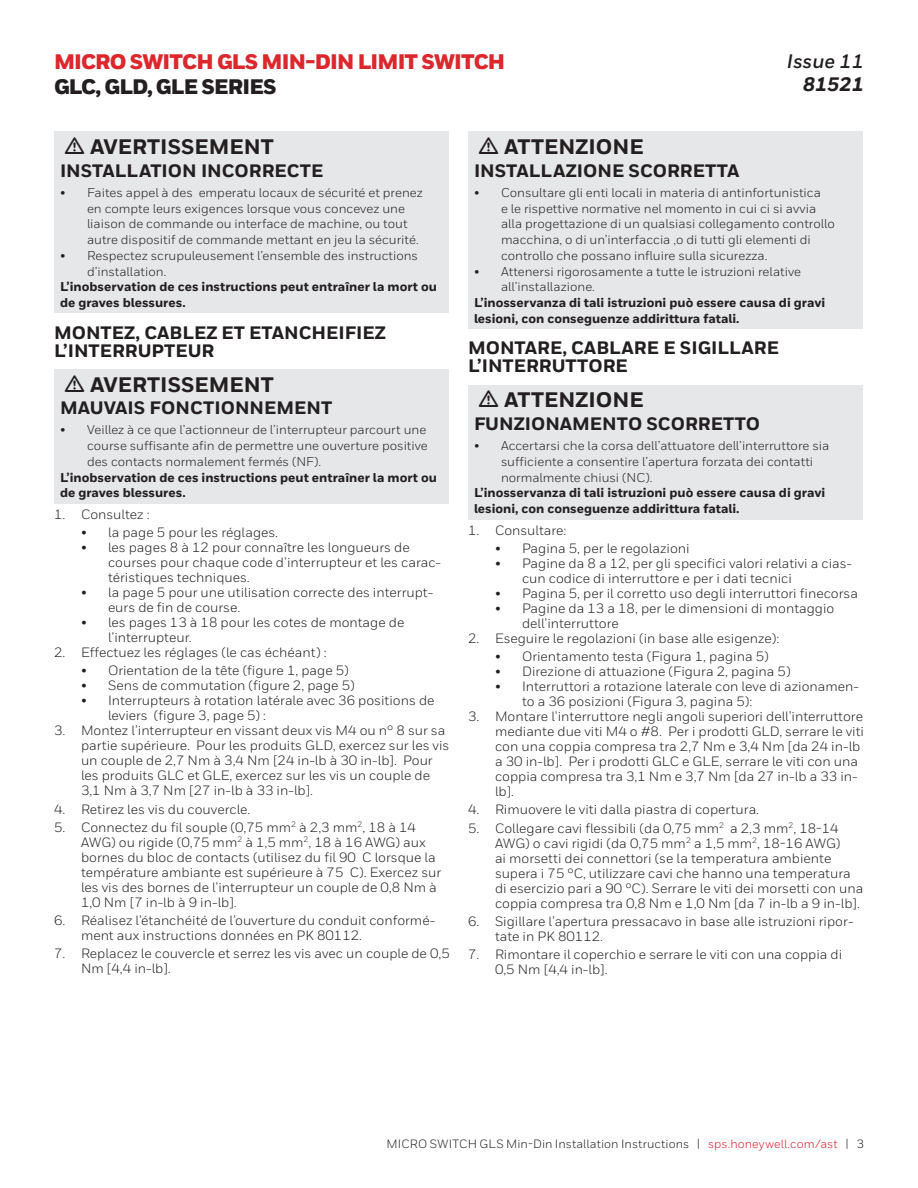
<style>
.page{position:relative;width:918px;height:1188px;background:#fff}
.page>*{position:absolute;margin:0;border:0;box-sizing:border-box;transform-origin:0 0}
.Warning_Head{font:800 21px "Honeywell Sans";color:#231f20}
.t1{font:900 21px "Honeywell Sans";letter-spacing:-.04em;color:#dc272d}
.t2{font:900 21px "Honeywell Sans";letter-spacing:-.04em;color:#231f20}
.t3{font:italic 700 19.5px "Honeywell Sans";color:#231f20}
.t4{font:italic 800 19.5px "Honeywell Sans";color:#231f20}
.Warning_Subhead{font:800 18px "Honeywell Sans";color:#231f20}
._12_12_Subhead_1_1_B{font:800 18px/18px "Honeywell Sans";color:#231f20}
._9_12_Body_Copy_Hang{font:13.5px/15px "Honeywell Sans";color:#231f20}
.Warning_Subhead-2{font:12.75px/15.8px "Honeywell Sans";color:#231f20}
.Warning_Bold_Note{font:800 12.75px/15.8px "Honeywell Sans";color:#231f20}
.t5{font:12px "Honeywell Sans";letter-spacing:.005em;color:#231f20}
.s1{color:#dc1f2e}
</style>
<div class="page">
<div style="left:54px;top:132px;width:394px;height:181px;background:#e6e7e9"></div>
<div style="left:54px;top:369px;width:394px;height:134px;background:#e6e7e9"></div>
<div style="left:468px;top:132px;width:394px;height:197px;background:#e6e7e9"></div>
<div style="left:468px;top:385px;width:394px;height:134px;background:#e6e7e9"></div>
<h1 class="t1" style="left:54px;top:48px;width:453px">MICRO SWITCH GLS MIN-DIN LIMIT SWITCH</h1>
<h1 class="t2" style="left:54px;top:74px;width:224px">GLC, GLD, GLE SERIES</h1>
<h2 class="t3" style="left:787px;top:49px;width:79px">Issue 11</h2>
<h2 class="t4" style="left:803px;top:72px;width:62px">81521</h2>
<p class="Warning_Head" style="left:90px;top:134px;width:185px">AVERTISSEMENT</p>
<p class="Warning_Subhead" style="left:60px;top:159px;width:265px">INSTALLATION INCORRECTE</p>
<p class="Warning_Subhead-2" style="left:87px;top:185px;width:337px;text-indent:-27px">• Faites appel à des emperatu locaux de sécurité et prenez en compte leurs exigences lorsque vous concevez une liaison de commande ou interface de machine, ou tout autre dispositif de commande mettant en jeu la sécurité.</p>
<p class="Warning_Subhead-2" style="left:87px;top:248px;width:333px;text-indent:-27px">• Respectez scrupuleusement l’ensemble des instructions d’installation.</p>
<p class="Warning_Bold_Note" style="left:60px;top:279px;width:379px">L’inobservation de ces instructions peut entraîner la mort ou de graves blessures.</p>
<p class="_12_12_Subhead_1_1_B" style="left:54px;top:324px;width:333px">MONTEZ, CABLEZ ET ETANCHEIFIEZ<br>L’INTERRUPTEUR</p>
<p class="Warning_Head" style="left:90px;top:371px;width:185px">AVERTISSEMENT</p>
<p class="Warning_Subhead" style="left:60px;top:397px;width:274px">MAUVAIS FONCTIONNEMENT</p>
<p class="Warning_Subhead-2" style="left:87px;top:422px;width:342px;text-indent:-27px">• Veillez à ce que l’actionneur de l’interrupteur parcourt une course suffisante afin de permettre une ouverture positive des contacts normalement fermés (NF).</p>
<p class="Warning_Bold_Note" style="left:60px;top:470px;width:379px">L’inobservation de ces instructions peut entraîner la mort ou de graves blessures.</p>
<p class="_9_12_Body_Copy_Hang" style="left:54px;top:507px;width:97px">1. Consultez :</p>
<p class="_9_12_Body_Copy_Hang" style="left:81px;top:525px;width:199px">• la page 5 pour les réglages.</p>
<p class="_9_12_Body_Copy_Hang" style="left:108px;top:540px;width:335px;text-indent:-27px">• les pages 8 à 12 pour connaître les longueurs de courses pour chaque code d’interrupteur et les carac&shy;téristiques techniques.</p>
<p class="_9_12_Body_Copy_Hang" style="left:108px;top:585px;width:327px;text-indent:-27px">• la page 5 pour une utilisation correcte des interrupt&shy;eurs de fin de course.</p>
<p class="_9_12_Body_Copy_Hang" style="left:108px;top:615px;width:298px;text-indent:-27px">• les pages 13 à 18 pour les cotes de montage de l’interrupteur.</p>
<p class="_9_12_Body_Copy_Hang" style="left:54px;top:645px;width:274px">2. Effectuez les réglages (le cas échéant) :</p>
<p class="_9_12_Body_Copy_Hang" style="left:81px;top:663px;width:269px">• Orientation de la tête (figure 1, page 5)</p>
<p class="_9_12_Body_Copy_Hang" style="left:81px;top:678px;width:275px">• Sens de commutation (figure 2, page 5)</p>
<p class="_9_12_Body_Copy_Hang" style="left:108px;top:693px;width:328px;text-indent:-27px">• Interrupteurs à rotation latérale avec 36 positions de leviers (figure 3, page 5) :</p>
<p class="_9_12_Body_Copy_Hang" style="left:81px;top:723px;width:370px;text-indent:-27px">3. Montez l’interrupteur en vissant deux vis M4 ou n° 8 sur sa partie supérieure. Pour les produits GLD, exercez sur les vis un couple de 2,7 Nm à 3,4 Nm [24 in-lb à 30 in-lb]. Pour les produits GLC et GLE, exercez sur les vis un couple de 3,1 Nm à 3,7 Nm [27 in-lb à 33 in-lb].</p>
<p class="_9_12_Body_Copy_Hang" style="left:54px;top:802px;width:198px">4. Retirez les vis du couvercle.</p>
<p class="_9_12_Body_Copy_Hang" style="left:81px;top:820px;width:362px;text-indent:-27px">5. Connectez du fil souple (0,75 mm<sup>2</sup> à 2,3 mm<sup>2</sup>, 18 à 14<br>AWG) ou rigide (0,75 mm<sup>2</sup> à 1,5 mm<sup>2</sup>, 18 à 16 AWG) aux bornes du bloc de contacts (utilisez du fil 90 C lorsque la température ambiante est supérieure à 75 C). Exercez sur les vis des bornes de l’interrupteur un couple de 0,8 Nm à 1,0 Nm [7 in-lb à 9 in-lb].</p>
<p class="_9_12_Body_Copy_Hang" style="left:81px;top:913px;width:356px;text-indent:-27px">6. Réalisez l’étanchéité de l’ouverture du conduit conformé&shy;ment aux instructions données en PK 80112.</p>
<p class="_9_12_Body_Copy_Hang" style="left:81px;top:946px;width:370px;text-indent:-27px">7. Replacez le couvercle et serrez les vis avec un couple de 0,5<br>Nm [4,4 in-lb].</p>
<p class="Warning_Head" style="left:504px;top:134px;width:141px">ATTENZIONE</p>
<p class="Warning_Subhead" style="left:474px;top:159px;width:267px">INSTALLAZIONE SCORRETTA</p>
<p class="Warning_Subhead-2" style="left:501px;top:185px;width:335px;text-indent:-27px">• Consultare gli enti locali in materia di antinfortunistica<br>e le rispettive normative nel momento in cui ci si avvia alla progettazione di un qualsiasi collegamento controllo macchina, o di un’interfaccia ,o di tutti gli elementi di controllo che possano influire sulla sicurezza.</p>
<p class="Warning_Subhead-2" style="left:501px;top:263px;width:302px;text-indent:-27px">• Attenersi rigorosamente a tutte le istruzioni relative all’installazione.</p>
<p class="Warning_Bold_Note" style="left:474px;top:295px;width:353px">L’inosservanza di tali istruzioni può essere causa di gravi lesioni, con conseguenze addirittura fatali.</p>
<p class="_12_12_Subhead_1_1_B" style="left:468px;top:340px;width:313px">MONTARE, CABLARE E SIGILLARE<br>L’INTERRUTTORE</p>
<p class="Warning_Head" style="left:504px;top:387px;width:141px">ATTENZIONE</p>
<p class="Warning_Subhead" style="left:474px;top:413px;width:288px">FUNZIONAMENTO SCORRETTO</p>
<p class="Warning_Subhead-2" style="left:501px;top:438px;width:330px;text-indent:-27px">• Accertarsi che la corsa dell’attuatore dell’interruttore sia sufficiente a consentire l’apertura forzata dei contatti normalmente chiusi (NC).</p>
<p class="Warning_Bold_Note" style="left:474px;top:485px;width:353px">L’inosservanza di tali istruzioni può essere causa di gravi lesioni, con conseguenze addirittura fatali.</p>
<p class="_9_12_Body_Copy_Hang" style="left:468px;top:523px;width:100px">1. Consultare:</p>
<p class="_9_12_Body_Copy_Hang" style="left:495px;top:541px;width:196px">• Pagina 5, per le regolazioni</p>
<p class="_9_12_Body_Copy_Hang" style="left:522px;top:556px;width:332px;text-indent:-27px">• Pagine da 8 a 12, per gli specifici valori relativi a cias&shy;cun codice di interruttore e per i dati tecnici</p>
<p class="_9_12_Body_Copy_Hang" style="left:495px;top:586px;width:365px">• Pagina 5, per il corretto uso degli interruttori finecorsa</p>
<p class="_9_12_Body_Copy_Hang" style="left:522px;top:601px;width:314px;text-indent:-27px">• Pagine da 13 a 18, per le dimensioni di montaggio dell’interruttore</p>
<p class="_9_12_Body_Copy_Hang" style="left:468px;top:631px;width:313px">2. Eseguire le regolazioni (in base alle esigenze):</p>
<p class="_9_12_Body_Copy_Hang" style="left:495px;top:649px;width:275px">• Orientamento testa (Figura 1, pagina 5)</p>
<p class="_9_12_Body_Copy_Hang" style="left:495px;top:664px;width:297px">• Direzione di attuazione (Figura 2, pagina 5)</p>
<p class="_9_12_Body_Copy_Hang" style="left:522px;top:679px;width:339px;text-indent:-27px">• Interruttori a rotazione laterale con leve di azionamen&shy;to a 36 posizioni (Figura 3, pagina 5):</p>
<p class="_9_12_Body_Copy_Hang" style="left:495px;top:709px;width:371px;text-indent:-27px">3. Montare l’interruttore negli angoli superiori dell’interruttore mediante due viti M4 o #8. Per i prodotti GLD, serrare le viti con una coppia compresa tra 2,7 Nm e 3,4 Nm [da 24 in-lb a 30 in-lb]. Per i prodotti GLC e GLE, serrare le viti con una coppia compresa tra 3,1 Nm e 3,7 Nm [da 27 in-lb a 33 in&shy;lb].</p>
<p class="_9_12_Body_Copy_Hang" style="left:468px;top:802px;width:293px">4. Rimuovere le viti dalla piastra di copertura.</p>
<p class="_9_12_Body_Copy_Hang" style="left:495px;top:821px;width:370px;text-indent:-27px">5. Collegare cavi flessibili (da 0,75 mm<sup>2</sup> a 2,3 mm<sup>2</sup>, 18-14<br>AWG) o cavi rigidi (da 0,75 mm<sup>2</sup> a 1,5 mm<sup>2</sup>, 18-16 AWG)<br>ai morsetti dei connettori (se la temperatura ambiente supera i 75 °C, utilizzare cavi che hanno una temperatura di esercizio pari a 90 °C). Serrare le viti dei morsetti con una coppia compresa tra 0,8 Nm e 1,0 Nm [da 7 in-lb a 9 in-lb].</p>
<p class="_9_12_Body_Copy_Hang" style="left:495px;top:914px;width:360px;text-indent:-27px">6. Sigillare l’apertura pressacavo in base alle istruzioni ripor&shy;tate in PK 80112.</p>
<p class="_9_12_Body_Copy_Hang" style="left:495px;top:947px;width:349px;text-indent:-27px">7. Rimontare il coperchio e serrare le viti con una coppia di<br>0,5 Nm [4,4 in-lb].</p>
<p class="t5" style="left:387px;top:1136px;width:479px">MICRO SWITCH GLS Min-Din Installation Instructions | <span class="s1">sps.honeywell.com/ast</span> | 3</p>
</div>
